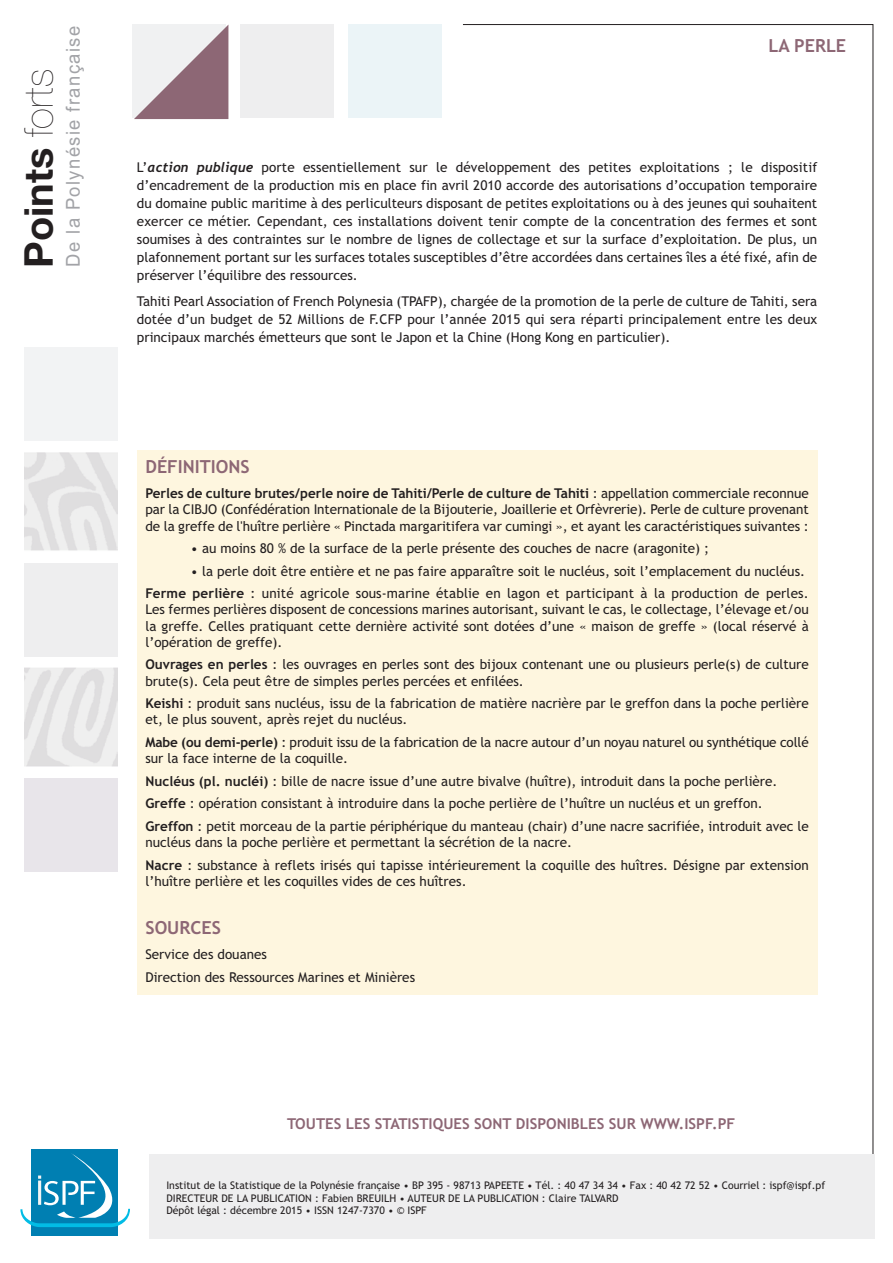
<style>
.page{position:relative;width:893px;height:1263px;background:#fff}
.page>*{position:absolute;margin:0;border:0;box-sizing:border-box;transform-origin:0 0}
.t1{font:700 39.75px "Helvetica Neue";color:#231f20}
.t2{font:19.2px "Arial";letter-spacing:.075em;color:#a2a3a7;scale:.96 1}
.t3{font:700 18px "Trebuchet MS";color:#8d6775}
.t4{font:700 15px "Trebuchet MS";color:#8d6775}
.t5{font:13.5px/18px "Trebuchet MS";color:#231f20}
.t6{font:10.5px/12.6px "Trebuchet MS";color:#231f20}
.s1{font-weight:200}
.s2{font-family:"Trebuchet";font-weight:700;font-style:italic}
.s3{font-weight:700}
</style>
<div class="page">
<div style="left:240px;top:25px;width:94px;height:93px;background:#eeeeef"></div>
<div style="left:132px;top:25px;width:94px;height:93px;background:#f0f1f2"></div>
<div style="left:348px;top:25px;width:94px;height:93px;background:#ebf4f7"></div>
<div style="left:24px;top:347px;width:94px;height:94px;background:#f2f3f4"></div>
<div style="left:24px;top:563px;width:94px;height:93px;background:#eeeeef"></div>
<div style="left:24px;top:778px;width:94px;height:94px;background:#e8e5ea"></div>
<svg style="left:463px;top:24px;width:410px;height:1130px"></svg>
<div style="left:32px;top:1149px;width:86px;height:87px;background:#007fb2"></div>
<svg style="left:20px;top:1152px;width:110px;height:75px"></svg>
<div style="left:149px;top:1154px;width:725px;height:84px;background:#eeeeef"></div>
<div style="left:137px;top:450px;width:680px;height:545px;background:#fef6df"></div>
<svg style="left:134px;top:25px;width:94px;height:94px"></svg>
<img style="left:25px;top:452px;width:93px;height:99px">
<img style="left:25px;top:667px;width:93px;height:99px">
<h1 class="t1" style="left:14px;top:268px;width:201px;rotate:-90deg">Points <span class="s1">forts</span></h1>
<h2 class="t2" style="left:60px;top:267px;width:252px;rotate:-90deg">De la Polynésie française</h2>
<h3 class="t3" style="left:768px;top:35px;width:79px">LA PERLE</h3>
<p class="t5" style="left:137px;top:158px;width:682px;text-align:justify">L’<span class="s2">action publique</span> porte essentiellement sur le développement des petites exploitations ; le dispositif d’encadrement de la production mis en place fin avril 2010 accorde des autorisations d’occupation temporaire du domaine public maritime à des perliculteurs disposant de petites exploitations ou à des jeunes qui souhaitent exercer ce métier. Cependant, ces installations doivent tenir compte de la concentration des fermes et sont soumises à des contraintes sur le nombre de lignes de collectage et sur la surface d’exploitation. De plus, un plafonnement portant sur les surfaces totales susceptibles d’être accordées dans certaines îles a été fixé, afin de préserver l’équilibre des ressources.</p>
<p class="t5" style="left:137px;top:292px;width:682px;text-align:justify">Tahiti Pearl Association of French Polynesia (TPAFP), chargée de la promotion de la perle de culture de Tahiti, sera dotée d’un budget de 52 Millions de F.CFP pour l’année 2015 qui sera réparti principalement entre les deux principaux marchés émetteurs que sont le Japon et la Chine (Hong Kong en particulier).</p>
<h3 class="t3" style="left:145px;top:457px;width:106px">DÉFINITIONS</h3>
<p class="t5" style="left:145px;top:485px;width:665px;line-height:16.2px;text-align:justify"><span class="s3">Perles de culture brutes/perle noire de Tahiti/Perle de culture de Tahiti</span> : appellation commerciale reconnue par la CIBJO (Confédération Internationale de la Bijouterie, Joaillerie et Orfèvrerie). Perle de culture provenant de la greffe de l'huître perlière « Pinctada margaritifera var cumingi », et ayant les caractéristiques suivantes :</p>
<p class="t5" style="left:191px;top:539px;width:520px">• au moins 80 % de la surface de la perle présente des couches de nacre (aragonite) ;</p>
<p class="t5" style="left:145px;top:560px;width:665px;line-height:22.5px;text-align:right">• la perle doit être entière et ne pas faire apparaître soit le nucléus, soit l’emplacement du nucléus.<br><span class="s3">Ferme perlière</span> : unité agricole sous-marine établie en lagon et participant à la production de perles.</p>
<p class="t5" style="left:145px;top:602px;width:665px;line-height:16.2px;text-align:justify">Les fermes perlières disposent de concessions marines autorisant, suivant le cas, le collectage, l’élevage et/ou la greffe. Celles pratiquant cette dernière activité sont dotées d’une « maison de greffe » (local réservé à l’opération de greffe).</p>
<p class="t5" style="left:145px;top:657px;width:665px;line-height:16.2px"><span class="s3">Ouvrages en perles</span> : les ouvrages en perles sont des bijoux contenant une ou plusieurs perle(s) de culture brute(s). Cela peut être de simples perles percées et enfilées.</p>
<p class="t5" style="left:145px;top:695px;width:665px;line-height:16.2px"><span class="s3">Keishi</span> : produit sans nucléus, issu de la fabrication de matière nacrière par le greffon dans la poche perlière et, le plus souvent, après rejet du nucléus.</p>
<p class="t5" style="left:145px;top:734px;width:665px;line-height:16.2px"><span class="s3">Mabe (ou demi-perle)</span> : produit issu de la fabrication de la nacre autour d’un noyau naturel ou synthétique collé sur la face interne de la coquille.</p>
<p class="t5" style="left:145px;top:770px;width:665px;line-height:22.5px"><span class="s3">Nucléus (pl. nucléi)</span> : bille de nacre issue d’une autre bivalve (huître), introduit dans la poche perlière.<br><span class="s3">Greffe</span> : opération consistant à introduire dans la poche perlière de l’huître un nucléus et un greffon.<br><span class="s3">Greffon</span> : petit morceau de la partie périphérique du manteau (chair) d’une nacre sacrifiée, introduit avec le</p>
<p class="t5" style="left:145px;top:831px;width:665px;line-height:22.5px">nucléus dans la poche perlière et permettant la sécrétion de la nacre.<br><span class="s3">Nacre</span> : substance à reflets irisés qui tapisse intérieurement la coquille des huîtres. Désigne par extension</p>
<p class="t5" style="left:145px;top:872px;width:323px">l’huître perlière et les coquilles vides de ces huîtres.</p>
<h3 class="t3" style="left:145px;top:918px;width:77px">SOURCES</h3>
<p class="t5" style="left:145px;top:943px;width:271px;line-height:22.5px">Service des douanes<br>Direction des Ressources Marines et Minières</p>
<p class="t4" style="left:287px;top:1115px;width:450px">TOUTES LES STATISTIQUES SONT DISPONIBLES SUR WWW.ISPF.PF</p>
<p class="t6" style="left:166px;top:1179px;width:660px">Institut de la Statistique de la Polynésie française • BP 395 - 98713 PAPEETE • Tél. : 40 47 34 34 • Fax : 40 42 72 52 • Courriel : ispf@ispf.pf<br>DIRECTEUR DE LA PUBLICATION : Fabien BREUILH • AUTEUR DE LA PUBLICATION : Claire TALVARD<br>Dépôt légal : décembre 2015 • ISSN 1247-7370 • © ISPF</p>
</div>
